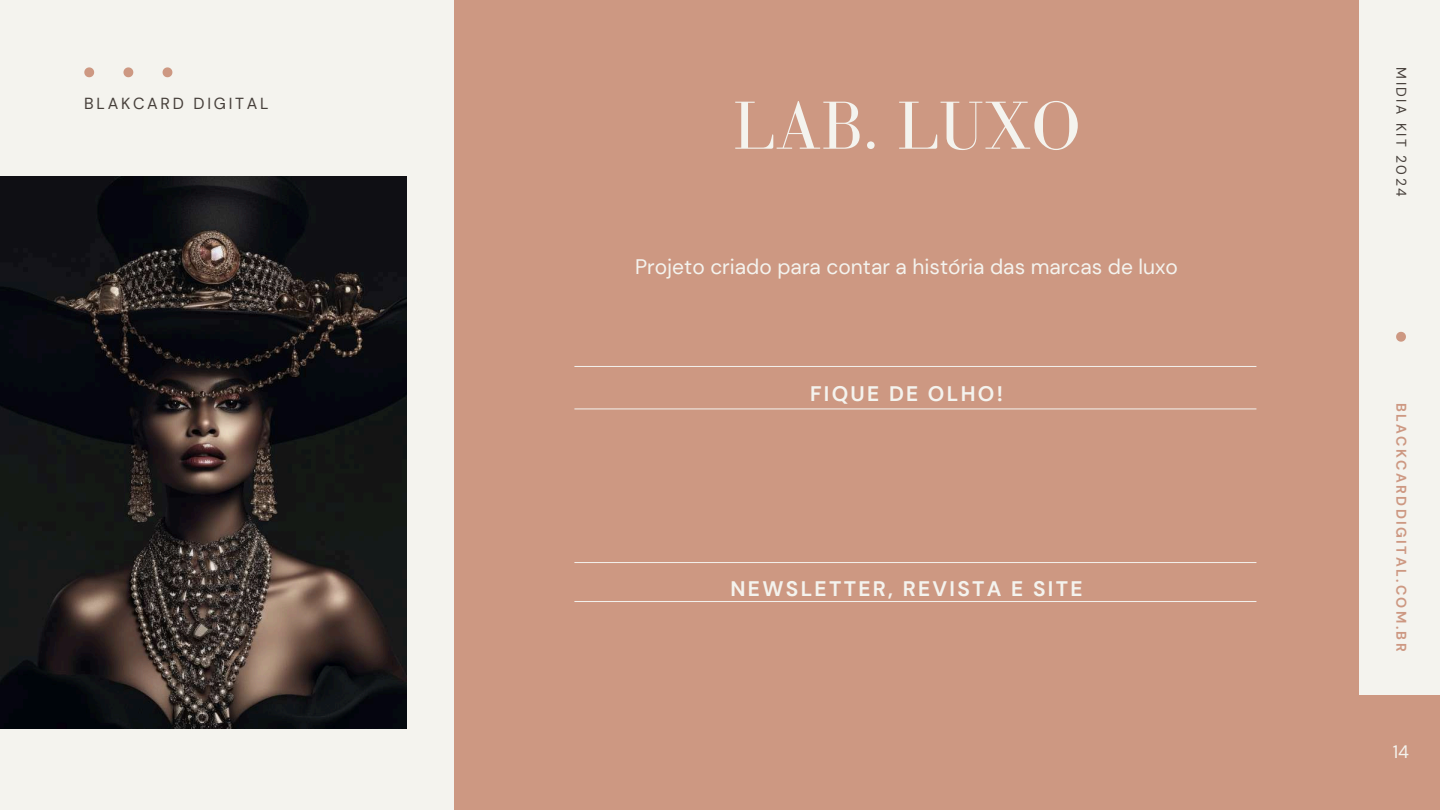
<style>
.page{position:relative;width:1440px;height:810px;background:#cd9882}
.page>*{position:absolute;margin:0;border:0;box-sizing:border-box;transform-origin:0 0}
.t1{font:70px "Bodoni FLF";color:#f4f3ee}
.t2{font:21px "DM Sans";color:#f4f3ee}
.t3{font:700 21px "DM Sans";letter-spacing:.11em;color:#f4f3ee}
.t4{font:18px "DM Sans";color:#f4f3ee}
.t5{font:16px "DM Sans";letter-spacing:.17em;color:#463f3a}
.t6{font:700 14px "DM Sans";letter-spacing:.17em;color:#cd9882}
.t7{font:14px "DM Sans";letter-spacing:.17em;color:#463f3a}
</style>
<div class="page">
<div style="left:1360px;top:0;width:80px;height:810px;background:#f4f3ee"></div>
<div style="left:0;top:0;width:453px;height:810px;background:#f4f3ee"></div>
<svg style="left:1396px;top:332px;width:10px;height:10px"></svg>
<div style="left:1359px;top:695px;width:81px;height:115px;background:#cd9882"></div>
<img style="left:0;top:177px;width:406px;height:552px">
<svg style="left:84px;top:67px;width:10px;height:10px"></svg>
<svg style="left:123px;top:67px;width:10px;height:10px"></svg>
<svg style="left:163px;top:67px;width:9px;height:10px"></svg>
<hr style="left:574px;top:601px;width:682px;height:1px;background:#f4f3ee">
<hr style="left:574px;top:562px;width:682px;height:1px;background:#f4f3ee">
<hr style="left:574px;top:366px;width:682px;height:1px;background:#f4f3ee">
<hr style="left:574px;top:409px;width:682px;height:1px;background:#f4f3ee">
<p class="t5" style="left:84px;top:93px;width:186px">BLAKCARD DIGITAL</p>
<h1 class="t1" style="left:733px;top:88px;width:348px">LAB. LUXO</h1>
<p class="t2" style="left:635px;top:254px;width:545px">Projeto criado para contar a história das marcas de luxo</p>
<p class="t3" style="left:810px;top:381px;width:194px">FIQUE DE OLHO!</p>
<p class="t3" style="left:731px;top:575px;width:354px">NEWSLETTER, REVISTA E SITE</p>
<p class="t7" style="left:1410px;top:67px;width:130px;rotate:90deg">MIDIA KIT 2024</p>
<p class="t6" style="left:1410px;top:403px;width:250px;rotate:90deg">BLACKCARDDIGITAL.COM.BR</p>
<p class="t4" style="left:1389px;top:740px;width:25px">03</p>
<p class="t4" style="left:1393px;top:740px;width:18px">14</p>
</div>
